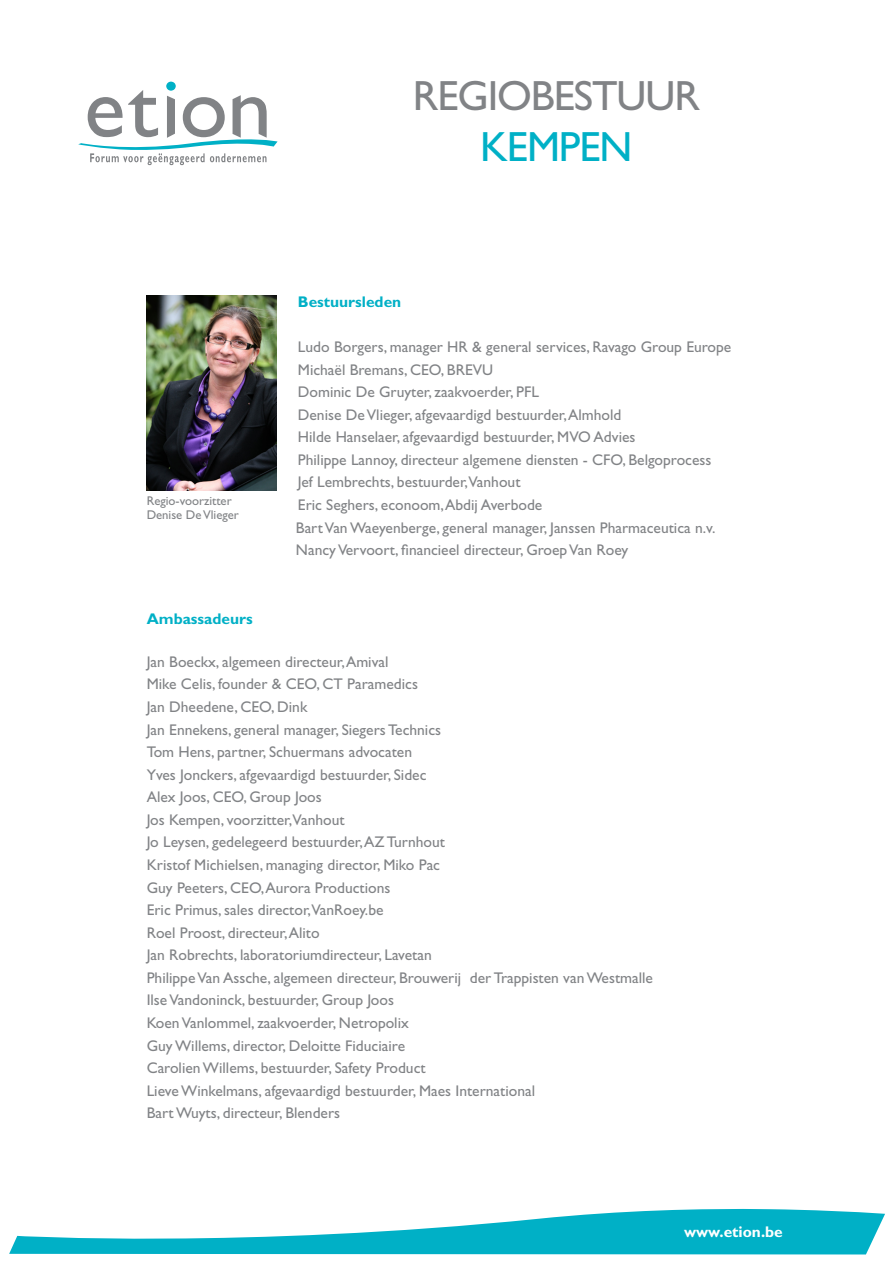
<style>
.page{position:relative;width:893px;height:1263px;background:#fff}
.page>*{position:absolute;margin:0;border:0;box-sizing:border-box;transform-origin:0 0}
.t1{font:42.3px "Gill Sans Std";letter-spacing:-.025em;color:#818386}
.t2{font:42.3px "Gill Sans Std";letter-spacing:-.025em;color:#00b0c6}
.t3{font:15.45px "Gill Sans Std";color:#818386}
.t4{font:700 15.45px "Gill Sans Std";color:#00b0c6}
.t5{font:700 15.45px "Gill Sans Std";color:#fff}
.t6{font:12.75px "Gill Sans Std";color:#818386}
</style>
<div class="page">
<svg style="left:78px;top:82px;width:200px;height:83px"></svg>
<img style="left:147px;top:295px;width:130px;height:195px">
<svg style="left:9px;top:1209px;width:876px;height:45px"></svg>
<p class="t6" style="left:147px;top:493px;width:87px">Regio-voorzitter</p>
<p class="t6" style="left:147px;top:507px;width:94px">Denise De Vlieger</p>
<p class="t1" style="left:413px;top:72px;width:289px">REGIOBESTUUR</p>
<p class="t2" style="left:480px;top:123px;width:154px">KEMPEN</p>
<p class="t4" style="left:298px;top:293px;width:105px">Bestuursleden</p>
<p class="t3" style="left:298px;top:338px;width:435px">Ludo Borgers, manager HR &amp; general services, Ravago Group Europe</p>
<p class="t3" style="left:298px;top:361px;width:197px">Michaël Bremans, CEO, BREVU</p>
<p class="t3" style="left:298px;top:383px;width:243px">Dominic De Gruyter, zaakvoerder, PFL</p>
<p class="t3" style="left:298px;top:406px;width:325px">Denise De Vlieger, afgevaardigd bestuurder, Almhold</p>
<p class="t3" style="left:298px;top:428px;width:339px">Hilde Hanselaer, afgevaardigd bestuurder, MVO Advies</p>
<p class="t3" style="left:298px;top:451px;width:415px">Philippe Lannoy, directeur algemene diensten - CFO, Belgoprocess</p>
<p class="t3" style="left:298px;top:473px;width:224px">Jef Lembrechts, bestuurder,Vanhout</p>
<p class="t3" style="left:298px;top:496px;width:246px">Eric Seghers, econoom, Abdij Averbode</p>
<p class="t3" style="left:296px;top:518px;width:421px">Bart Van Waeyenberge, general manager, Janssen Pharmaceutica n.v.</p>
<p class="t3" style="left:296px;top:541px;width:334px">Nancy Vervoort, financieel directeur, Groep Van Roey</p>
<p class="t4" style="left:147px;top:610px;width:107px">Ambassadeurs</p>
<p class="t3" style="left:147px;top:653px;width:243px">Jan Boeckx, algemeen directeur, Amival</p>
<p class="t3" style="left:147px;top:675px;width:273px">Mike Celis, founder &amp; CEO, CT Paramedics</p>
<p class="t3" style="left:147px;top:698px;width:162px">Jan Dheedene, CEO, Dink</p>
<p class="t3" style="left:147px;top:720px;width:296px">Jan Ennekens, general manager, Siegers Technics</p>
<p class="t3" style="left:147px;top:743px;width:267px">Tom Hens, partner, Schuermans advocaten</p>
<p class="t3" style="left:147px;top:766px;width:281px">Yves Jonckers, afgevaardigd bestuurder, Sidec</p>
<p class="t3" style="left:147px;top:788px;width:177px">Alex Joos, CEO, Group Joos</p>
<p class="t3" style="left:147px;top:811px;width:199px">Jos Kempen, voorzitter,Vanhout</p>
<p class="t3" style="left:147px;top:833px;width:300px">Jo Leysen, gedelegeerd bestuurder, AZ Turnhout</p>
<p class="t3" style="left:147px;top:856px;width:295px">Kristof Michielsen, managing director, Miko Pac</p>
<p class="t3" style="left:147px;top:878px;width:245px">Guy Peeters, CEO, Aurora Productions</p>
<p class="t3" style="left:147px;top:901px;width:238px">Eric Primus, sales director,VanRoey.be</p>
<p class="t3" style="left:147px;top:923px;width:174px">Roel Proost, directeur, Alito</p>
<p class="t3" style="left:147px;top:946px;width:287px">Jan Robrechts, laboratoriumdirecteur, Lavetan</p>
<p class="t3" style="left:147px;top:969px;width:508px">Philippe Van Assche, algemeen directeur, Brouwerij der Trappisten van Westmalle</p>
<p class="t3" style="left:147px;top:991px;width:249px">Ilse Vandoninck, bestuurder, Group Joos</p>
<p class="t3" style="left:147px;top:1014px;width:264px">Koen Vanlommel, zaakvoerder, Netropolix</p>
<p class="t3" style="left:147px;top:1036px;width:260px">Guy Willems, director, Deloitte Fiduciaire</p>
<p class="t3" style="left:147px;top:1059px;width:280px">Carolien Willems, bestuurder, Safety Product</p>
<p class="t3" style="left:147px;top:1081px;width:390px">Lieve Winkelmans, afgevaardigd bestuurder, Maes International</p>
<p class="t3" style="left:147px;top:1104px;width:195px">Bart Wuyts, directeur, Blenders</p>
<p class="t5" style="left:684px;top:1222px;width:100px">www.etion.be</p>
</div>
